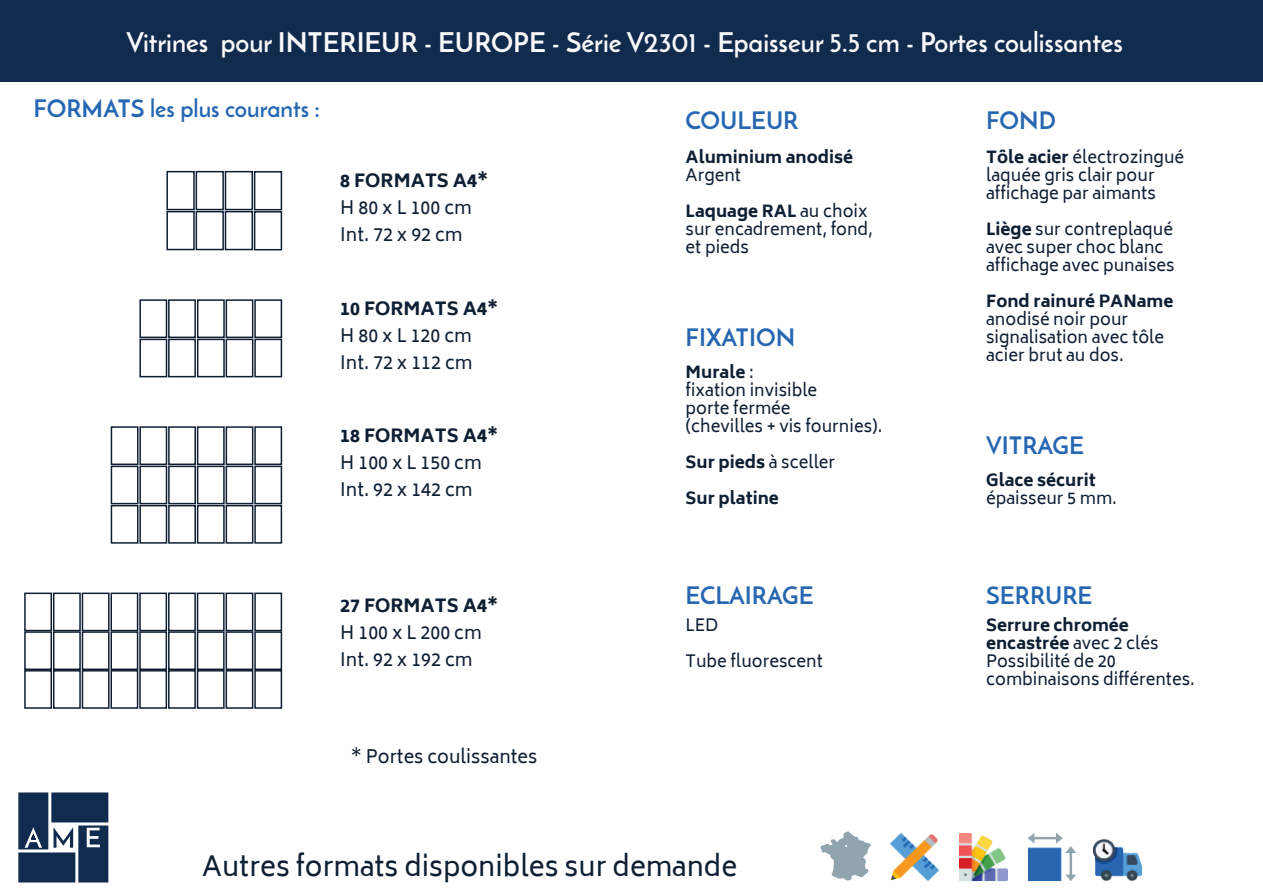
<style>
.page{position:relative;width:1263px;height:893px;background:#fff}
.page>*{position:absolute;margin:0;border:0;box-sizing:border-box;transform-origin:0 0}
.t1{font:700 27px "Josefin Sans";color:#faf9fa}
.t2{font:27px "Biryani";color:#0f1f33}
.t3{font:700 24px "Josefin Sans";color:#2767b2}
.t4{font:700 24px "Josefin Sans";color:#2667b3}
.t5{font:18px/27px "Biryani";color:#0f1f33}
.t6{font:800 18px "Biryani";color:#0f1f33}
.t7{font:16.5px/18px "Biryani";color:#0f1f33}
.t8{font:800 16.5px/36px "Biryani";color:#0f1f33}
.s1{font-weight:800}
.s2{font-weight:400}
</style>
<div class="page">
<div style="left:0;top:0;width:1263px;height:81px;background:#102b4e"></div>
<div style="left:166px;top:171px;width:29px;height:39px;background:#fff;border:2px solid #0f1f33"></div>
<div style="left:166px;top:211px;width:29px;height:39px;background:#fff;border:2px solid #0f1f33"></div>
<div style="left:196px;top:171px;width:28px;height:39px;background:#fff;border:2px solid #0f1f33"></div>
<div style="left:196px;top:211px;width:28px;height:39px;background:#fff;border:2px solid #0f1f33"></div>
<div style="left:225px;top:171px;width:28px;height:39px;background:#fff;border:2px solid #0f1f33"></div>
<div style="left:225px;top:211px;width:28px;height:39px;background:#fff;border:2px solid #0f1f33"></div>
<div style="left:254px;top:171px;width:28px;height:39px;background:#fff;border:2px solid #0f1f33"></div>
<div style="left:254px;top:211px;width:28px;height:39px;background:#fff;border:2px solid #0f1f33"></div>
<svg style="left:18px;top:792px;width:90px;height:90px;background:#394f6c"></svg>
<div style="left:168px;top:299px;width:28px;height:39px;background:#fff;border:2px solid #0f1e32"></div>
<div style="left:139px;top:299px;width:28px;height:39px;background:#fff;border:2px solid #0f1e32"></div>
<div style="left:139px;top:339px;width:28px;height:38px;background:#fff;border:2px solid #0f1e32"></div>
<div style="left:168px;top:339px;width:28px;height:38px;background:#fff;border:2px solid #0f1e32"></div>
<div style="left:197px;top:299px;width:28px;height:39px;background:#fff;border:2px solid #0f1e32"></div>
<div style="left:197px;top:339px;width:28px;height:38px;background:#fff;border:2px solid #0f1e32"></div>
<div style="left:226px;top:299px;width:27px;height:39px;background:#fff;border:2px solid #0f1e32"></div>
<div style="left:226px;top:339px;width:27px;height:38px;background:#fff;border:2px solid #0f1e32"></div>
<div style="left:254px;top:299px;width:28px;height:39px;background:#fff;border:2px solid #0f1e32"></div>
<div style="left:254px;top:339px;width:28px;height:38px;background:#fff;border:2px solid #0f1e32"></div>
<div style="left:53px;top:593px;width:28px;height:38px;background:#fff;border:2px solid #0f1e32"></div>
<div style="left:24px;top:593px;width:28px;height:38px;background:#fff;border:2px solid #0f1e32"></div>
<div style="left:82px;top:593px;width:28px;height:38px;background:#fff;border:2px solid #0f1e32"></div>
<div style="left:110px;top:593px;width:28px;height:38px;background:#fff;border:2px solid #0f1e32"></div>
<div style="left:139px;top:593px;width:28px;height:38px;background:#fff;border:2px solid #0f1e32"></div>
<div style="left:197px;top:593px;width:28px;height:38px;background:#fff;border:2px solid #0f1e32"></div>
<div style="left:168px;top:593px;width:28px;height:38px;background:#fff;border:2px solid #0f1e32"></div>
<div style="left:226px;top:593px;width:27px;height:38px;background:#fff;border:2px solid #0f1e32"></div>
<div style="left:254px;top:593px;width:28px;height:38px;background:#fff;border:2px solid #0f1e32"></div>
<div style="left:53px;top:631px;width:28px;height:39px;background:#fff;border:2px solid #0f1e32"></div>
<div style="left:24px;top:631px;width:28px;height:39px;background:#fff;border:2px solid #0f1e32"></div>
<div style="left:82px;top:631px;width:28px;height:39px;background:#fff;border:2px solid #0f1e32"></div>
<div style="left:110px;top:631px;width:28px;height:39px;background:#fff;border:2px solid #0f1e32"></div>
<div style="left:139px;top:631px;width:28px;height:39px;background:#fff;border:2px solid #0f1e32"></div>
<div style="left:197px;top:631px;width:28px;height:39px;background:#fff;border:2px solid #0f1e32"></div>
<div style="left:168px;top:631px;width:28px;height:39px;background:#fff;border:2px solid #0f1e32"></div>
<div style="left:226px;top:631px;width:27px;height:39px;background:#fff;border:2px solid #0f1e32"></div>
<div style="left:254px;top:631px;width:28px;height:39px;background:#fff;border:2px solid #0f1e32"></div>
<div style="left:53px;top:670px;width:28px;height:39px;background:#fff;border:2px solid #0f1e32"></div>
<div style="left:24px;top:670px;width:28px;height:39px;background:#fff;border:2px solid #0f1e32"></div>
<div style="left:82px;top:670px;width:28px;height:39px;background:#fff;border:2px solid #0f1e32"></div>
<div style="left:110px;top:670px;width:28px;height:39px;background:#fff;border:2px solid #0f1e32"></div>
<div style="left:139px;top:670px;width:28px;height:39px;background:#fff;border:2px solid #0f1e32"></div>
<div style="left:197px;top:670px;width:28px;height:39px;background:#fff;border:2px solid #0f1e32"></div>
<div style="left:168px;top:670px;width:28px;height:39px;background:#fff;border:2px solid #0f1e32"></div>
<div style="left:226px;top:670px;width:27px;height:39px;background:#fff;border:2px solid #0f1e32"></div>
<div style="left:254px;top:670px;width:28px;height:39px;background:#fff;border:2px solid #0f1e32"></div>
<div style="left:139px;top:426px;width:28px;height:39px;background:#fff;border:2px solid #0f1e32"></div>
<div style="left:111px;top:426px;width:28px;height:39px;background:#fff;border:2px solid #0f1e32"></div>
<div style="left:168px;top:426px;width:28px;height:39px;background:#fff;border:2px solid #0f1e32"></div>
<div style="left:197px;top:426px;width:28px;height:39px;background:#fff;border:2px solid #0f1e32"></div>
<div style="left:226px;top:426px;width:27px;height:39px;background:#fff;border:2px solid #0f1e32"></div>
<div style="left:254px;top:426px;width:28px;height:39px;background:#fff;border:2px solid #0f1e32"></div>
<div style="left:111px;top:466px;width:28px;height:38px;background:#fff;border:2px solid #0f1e32"></div>
<div style="left:139px;top:466px;width:28px;height:38px;background:#fff;border:2px solid #0f1e32"></div>
<div style="left:168px;top:466px;width:28px;height:38px;background:#fff;border:2px solid #0f1e32"></div>
<div style="left:197px;top:466px;width:28px;height:38px;background:#fff;border:2px solid #0f1e32"></div>
<div style="left:226px;top:466px;width:27px;height:38px;background:#fff;border:2px solid #0f1e32"></div>
<div style="left:254px;top:466px;width:28px;height:38px;background:#fff;border:2px solid #0f1e32"></div>
<div style="left:111px;top:505px;width:28px;height:39px;background:#fff;border:2px solid #0f1e32"></div>
<div style="left:139px;top:505px;width:28px;height:39px;background:#fff;border:2px solid #0f1e32"></div>
<div style="left:168px;top:505px;width:28px;height:39px;background:#fff;border:2px solid #0f1e32"></div>
<div style="left:197px;top:505px;width:28px;height:39px;background:#fff;border:2px solid #0f1e32"></div>
<div style="left:226px;top:505px;width:27px;height:39px;background:#fff;border:2px solid #0f1e32"></div>
<div style="left:254px;top:505px;width:28px;height:39px;background:#fff;border:2px solid #0f1e32"></div>
<img style="left:890px;top:833px;width:49px;height:48px">
<svg style="left:820px;top:831px;width:51px;height:49px"></svg>
<img style="left:959px;top:833px;width:49px;height:48px">
<img style="left:1028px;top:833px;width:48px;height:48px">
<img style="left:1093px;top:839px;width:49px;height:42px">
<h1 class="t1" style="left:126px;top:26px;width:998px">Vitrines pour INTERIEUR - EUROPE - Série V2301 - Epaisseur 5.5 cm - Portes coulissantes</h1>
<h2 class="t4" style="left:33px;top:93px;width:288px">FORMATS les plus courants :</h2>
<p class="t6" style="left:340px;top:170px;width:149px">8 FORMATS A4*</p>
<p class="t5" style="left:340px;top:194px;width:133px">H 80 x L 100 cm<br>Int. 72 x 92 cm</p>
<p class="t6" style="left:340px;top:298px;width:159px">10 FORMATS A4*</p>
<p class="t5" style="left:340px;top:322px;width:134px">H 80 x L 120 cm<br>Int. 72 x 112 cm</p>
<p class="t6" style="left:340px;top:425px;width:159px">18 FORMATS A4*</p>
<p class="t5" style="left:340px;top:449px;width:143px">H 100 x L 150 cm<br>Int. 92 x 142 cm</p>
<p class="t6" style="left:340px;top:595px;width:159px">27 FORMATS A4*</p>
<p class="t5" style="left:340px;top:619px;width:143px">H 100 x L 200 cm<br>Int. 92 x 192 cm</p>
<p class="t5" style="left:351px;top:743px;width:188px">* Portes coulissantes</p>
<h2 class="t3" style="left:686px;top:105px;width:114px">COULEUR</h2>
<h2 class="t3" style="left:986px;top:105px;width:71px">FOND</h2>
<p class="t8" style="left:686px;top:139px;width:169px">Aluminium anodisé</p>
<p class="t7" style="left:686px;top:157px;width:184px;line-height:36px">Argent<br><span class="s1">Laquage RAL</span> au choix</p>
<p class="t7" style="left:686px;top:220px;width:189px">sur encadrement, fond, et pieds</p>
<p class="t7" style="left:986px;top:148px;width:200px"><span class="s1">Tôle acier</span> électrozingué laquée gris clair pour affichage par aimants</p>
<p class="t7" style="left:986px;top:220px;width:190px"><span class="s1">Liège</span> sur contreplaqué avec super choc blanc affichage avec punaises</p>
<p class="t8" style="left:986px;top:283px;width:189px">Fond rainuré PAName</p>
<p class="t7" style="left:986px;top:310px;width:179px">anodisé noir pour signalisation avec tôle acier brut au dos.</p>
<h2 class="t3" style="left:686px;top:323px;width:111px">FIXATION</h2>
<p class="t7" style="left:686px;top:363px;width:198px"><span class="s1">Murale</span> :<br>fixation invisible<br>porte fermée<br>(chevilles + vis fournies).</p>
<p class="t8" style="left:686px;top:444px;width:151px">Sur pieds <span class="s2">à sceller<br></span>Sur platine</p>
<h2 class="t3" style="left:686px;top:580px;width:129px">ECLAIRAGE</h2>
<p class="t7" style="left:686px;top:607px;width:139px;line-height:36px">LED<br>Tube fluorescent</p>
<h2 class="t3" style="left:986px;top:431px;width:99px">VITRAGE</h2>
<p class="t8" style="left:986px;top:462px;width:111px">Glace sécurit</p>
<p class="t7" style="left:986px;top:489px;width:132px">épaisseur 5 mm.</p>
<h2 class="t3" style="left:986px;top:580px;width:108px">SERRURE</h2>
<p class="t7" style="left:986px;top:616px;width:210px"><span class="s1">Serrure chromée encastrée</span> avec 2 clés<br>Possibilité de 20 combinaisons différentes.</p>
<h1 class="t2" style="left:202px;top:851px;width:536px">Autres formats disponibles sur demande</h1>
</div>
